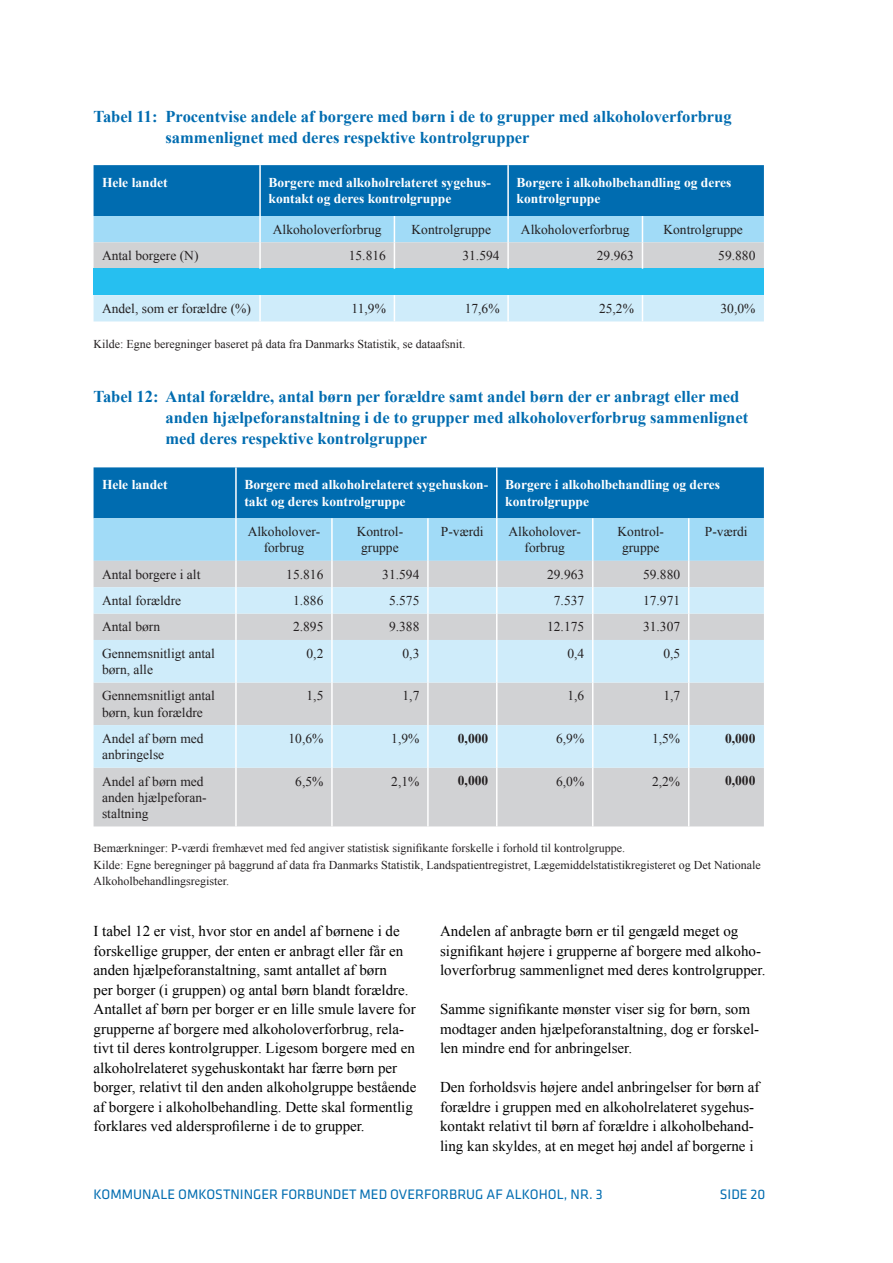
<style>
.page{position:relative;width:893px;height:1263px;background:#fff}
.page>*{position:absolute;margin:0;border:0;box-sizing:border-box;transform-origin:0 0}
.Figurtitel{font:700 16.5px/21px "Times New Roman";color:#006cb0}
.Brødtext{font:15px/19.5px "Times New Roman";color:#000}
.t1{font:14.25px "Klavika";color:#006cb0}
.t2{font:13.5px/16.2px "Times New Roman";color:#231f20;text-align:center}
.t3{font:700 13.5px/16.2px "Times New Roman";color:#fff}
.t4{font:700 13.5px "Times New Roman";color:#231f20}
.Fodnote{font:12px/16.5px "Times New Roman";color:#231f20}
</style>
<div class="page">
<div style="left:94px;top:768px;width:670px;height:58px;background:#d1d2d4"></div>
<svg style="left:94px;top:640px;width:670px;height:128px;background:#cfe3ed"></svg>
<svg style="left:94px;top:467px;width:670px;height:173px;background:#89bbd8"></svg>
<hr style="left:235px;top:640px;width:2px;height:42px;background:#fff">
<hr style="left:331px;top:640px;width:2px;height:42px;background:#fff">
<hr style="left:427px;top:640px;width:2px;height:42px;background:#fff">
<hr style="left:496px;top:640px;width:1px;height:42px;background:#fff">
<hr style="left:592px;top:640px;width:1px;height:42px;background:#fff">
<hr style="left:688px;top:640px;width:1px;height:42px;background:#fff">
<hr style="left:235px;top:682px;width:2px;height:43px;background:#fff">
<hr style="left:331px;top:682px;width:2px;height:43px;background:#fff">
<hr style="left:427px;top:682px;width:2px;height:43px;background:#fff">
<hr style="left:496px;top:682px;width:1px;height:43px;background:#fff">
<hr style="left:592px;top:682px;width:1px;height:43px;background:#fff">
<hr style="left:688px;top:682px;width:1px;height:43px;background:#fff">
<hr style="left:235px;top:725px;width:2px;height:43px;background:#fff">
<hr style="left:331px;top:725px;width:2px;height:43px;background:#fff">
<hr style="left:427px;top:725px;width:2px;height:43px;background:#fff">
<hr style="left:496px;top:725px;width:1px;height:43px;background:#fff">
<hr style="left:592px;top:725px;width:1px;height:43px;background:#fff">
<hr style="left:688px;top:725px;width:1px;height:43px;background:#fff">
<hr style="left:235px;top:768px;width:2px;height:58px;background:#fff">
<hr style="left:331px;top:768px;width:2px;height:58px;background:#fff">
<hr style="left:427px;top:768px;width:2px;height:58px;background:#fff">
<hr style="left:496px;top:768px;width:1px;height:58px;background:#fff">
<hr style="left:592px;top:768px;width:1px;height:58px;background:#fff">
<hr style="left:688px;top:768px;width:1px;height:58px;background:#fff">
<div style="left:94px;top:269px;width:670px;height:26px;background:#26bff0"></div>
<svg style="left:94px;top:165px;width:670px;height:104px;background:#5ea2cb"></svg>
<div style="left:94px;top:295px;width:670px;height:26px;background:#cfecfa"></div>
<p class="Figurtitel" style="left:166px;top:106px;width:568px;text-indent:-72px">Tabel 11: Procentvise andele af borgere med børn i de to grupper med alkoholoverforbrug sammenlignet med deres respektive kontrolgrupper</p>
<p class="t3" style="left:102px;top:174px;width:67px">Hele landet</p>
<p class="t3" style="left:269px;top:174px;width:223px">Borgere med alkoholrelateret sygehus&shy;kontakt og deres kontrolgruppe</p>
<p class="t3" style="left:517px;top:174px;width:216px">Borgere i alkoholbehandling og deres kontrolgruppe</p>
<p class="t2" style="left:273px;top:221px;width:110px">Alkoholoverforbrug</p>
<p class="t2" style="left:411px;top:221px;width:81px">Kontrolgruppe</p>
<p class="t2" style="left:521px;top:221px;width:110px">Alkoholoverforbrug</p>
<p class="t2" style="left:663px;top:221px;width:81px">Kontrolgruppe</p>
<p class="t2" style="left:102px;top:247px;width:98px">Antal borgere (N)</p>
<p class="t2" style="left:349px;top:247px;width:39px">15.816</p>
<p class="t2" style="left:462px;top:247px;width:39px">31.594</p>
<p class="t2" style="left:597px;top:247px;width:39px">29.963</p>
<p class="t2" style="left:718px;top:247px;width:39px">59.880</p>
<p class="t2" style="left:102px;top:300px;width:150px">Andel, som er forældre (%)</p>
<p class="t2" style="left:352px;top:300px;width:36px">11,9%</p>
<p class="t2" style="left:465px;top:300px;width:36px">17,6%</p>
<p class="t2" style="left:599px;top:300px;width:36px">25,2%</p>
<p class="t2" style="left:720px;top:300px;width:36px">30,0%</p>
<p class="Fodnote" style="left:94px;top:336px;width:373px">Kilde: Egne beregninger baseret på data fra Danmarks Statistik, se dataafsnit.</p>
<p class="Figurtitel" style="left:166px;top:386px;width:584px;text-indent:-72px">Tabel 12: Antal forældre, antal børn per forældre samt andel børn der er anbragt eller med anden hjælpeforanstaltning i de to grupper med alkoholoverforbrug sammenlignet med deres respektive kontrolgrupper</p>
<p class="t3" style="left:102px;top:476px;width:67px">Hele landet</p>
<p class="t3" style="left:244px;top:476px;width:245px">Borgere med alkoholrelateret sygehuskon&shy;takt og deres kontrolgruppe</p>
<p class="t3" style="left:505px;top:476px;width:216px">Borgere i alkoholbehandling og deres kontrolgruppe</p>
<p class="t2" style="left:248px;top:523px;width:74px">Alkoholover&shy;forbrug</p>
<p class="t2" style="left:357px;top:523px;width:48px">Kontrol&shy;gruppe</p>
<p class="t2" style="left:441px;top:523px;width:44px">P-værdi</p>
<p class="t2" style="left:508px;top:523px;width:74px">Alkoholover&shy;forbrug</p>
<p class="t2" style="left:617px;top:523px;width:48px">Kontrol&shy;gruppe</p>
<p class="t2" style="left:705px;top:523px;width:44px">P-værdi</p>
<p class="t2" style="left:102px;top:566px;width:100px">Antal borgere i alt</p>
<p class="t2" style="left:286px;top:566px;width:39px">15.816</p>
<p class="t2" style="left:382px;top:566px;width:39px">31.594</p>
<p class="t2" style="left:547px;top:566px;width:39px">29.963</p>
<p class="t2" style="left:643px;top:566px;width:39px">59.880</p>
<p class="t2" style="left:102px;top:592px;width:81px">Antal forældre</p>
<p class="t2" style="left:293px;top:592px;width:32px">1.886</p>
<p class="t2" style="left:389px;top:592px;width:32px">5.575</p>
<p class="t2" style="left:554px;top:592px;width:32px">7.537</p>
<p class="t2" style="left:643px;top:592px;width:39px">17.971</p>
<p class="t2" style="left:102px;top:619px;width:60px">Antal børn</p>
<p class="t2" style="left:293px;top:619px;width:32px">2.895</p>
<p class="t2" style="left:389px;top:619px;width:32px">9.388</p>
<p class="t2" style="left:547px;top:619px;width:39px">12.175</p>
<p class="t2" style="left:643px;top:619px;width:39px">31.307</p>
<p class="t2" style="left:102px;top:645px;width:114px;text-align:left">Gennemsnitligt antal børn, alle</p>
<p class="t2" style="left:307px;top:645px;width:18px">0,2</p>
<p class="t2" style="left:403px;top:645px;width:18px">0,3</p>
<p class="t2" style="left:567px;top:645px;width:18px">0,4</p>
<p class="t2" style="left:663px;top:645px;width:18px">0,5</p>
<p class="t2" style="left:102px;top:687px;width:114px;text-align:left">Gennemsnitligt antal børn, kun forældre</p>
<p class="t2" style="left:307px;top:687px;width:18px">1,5</p>
<p class="t2" style="left:403px;top:687px;width:18px">1,7</p>
<p class="t2" style="left:567px;top:687px;width:18px">1,6</p>
<p class="t2" style="left:663px;top:687px;width:18px">1,7</p>
<p class="t2" style="left:102px;top:730px;width:103px;text-align:left">Andel af børn med anbringelse</p>
<p class="t2" style="left:289px;top:730px;width:36px">10,6%</p>
<p class="t2" style="left:391px;top:730px;width:30px">1,9%</p>
<p class="t4" style="left:458px;top:729px;width:32px">0,000</p>
<p class="t2" style="left:556px;top:730px;width:30px">6,9%</p>
<p class="t2" style="left:652px;top:730px;width:30px">1,5%</p>
<p class="t4" style="left:725px;top:729px;width:32px">0,000</p>
<p class="t2" style="left:102px;top:773px;width:106px;text-align:left">Andel af børn med anden hjælpeforan&shy;staltning</p>
<p class="t2" style="left:295px;top:773px;width:30px">6,5%</p>
<p class="t2" style="left:391px;top:773px;width:30px">2,1%</p>
<p class="t4" style="left:458px;top:771px;width:32px">0,000</p>
<p class="t2" style="left:556px;top:773px;width:30px">6,0%</p>
<p class="t2" style="left:652px;top:773px;width:30px">2,2%</p>
<p class="t4" style="left:725px;top:771px;width:32px">0,000</p>
<p class="Fodnote" style="left:94px;top:840px;width:533px">Bemærkninger: P-værdi fremhævet med fed angiver statistisk signifikante forskelle i forhold til kontrolgruppe.</p>
<p class="Fodnote" style="left:94px;top:856px;width:669px">Kilde: Egne beregninger på baggrund af data fra Danmarks Statistik, Landspatientregistret, Lægemiddelstatistikregisteret og Det Nationale<br>Alkoholbehandlingsregister.</p>
<p class="Brødtext" style="left:94px;top:921px;width:324px">I tabel 12 er vist, hvor stor en andel af børnene i de forskellige grupper, der enten er anbragt eller får en anden hjælpeforanstaltning, samt antallet af børn<br>per borger (i gruppen) og antal børn blandt forældre.<br>Antallet af børn per borger er en lille smule lavere for grupperne af borgere med alkoholoverforbrug, rela&shy;tivt til deres kontrolgrupper. Ligesom borgere med en alkoholrelateret sygehuskontakt har færre børn per borger, relativt til den anden alkoholgruppe bestående af borgere i alkoholbehandling. Dette skal formentlig forklares ved aldersprofilerne i de to grupper.</p>
<p class="Brødtext" style="left:440px;top:921px;width:327px">Andelen af anbragte børn er til gengæld meget og signifikant højere i grupperne af borgere med alkoho&shy;loverforbrug sammenlignet med deres kontrolgrupper.</p>
<p class="Brødtext" style="left:440px;top:999px;width:321px">Samme signifikante mønster viser sig for børn, som modtager anden hjælpeforanstaltning, dog er forskel&shy;len mindre end for anbringelser.</p>
<p class="Brødtext" style="left:440px;top:1077px;width:321px">Den forholdsvis højere andel anbringelser for børn af forældre i gruppen med en alkoholrelateret sygehus&shy;kontakt relativt til børn af forældre i alkoholbehand&shy;ling kan skyldes, at en meget høj andel af borgerne i</p>
<p class="t1" style="left:94px;top:1187px;width:511px">KOMMUNALE OMKOSTNINGER FORBUNDET MED OVERFORBRUG AF ALKOHOL, NR. 3</p>
<p class="t1" style="left:720px;top:1187px;width:47px">SIDE 20</p>
</div>
